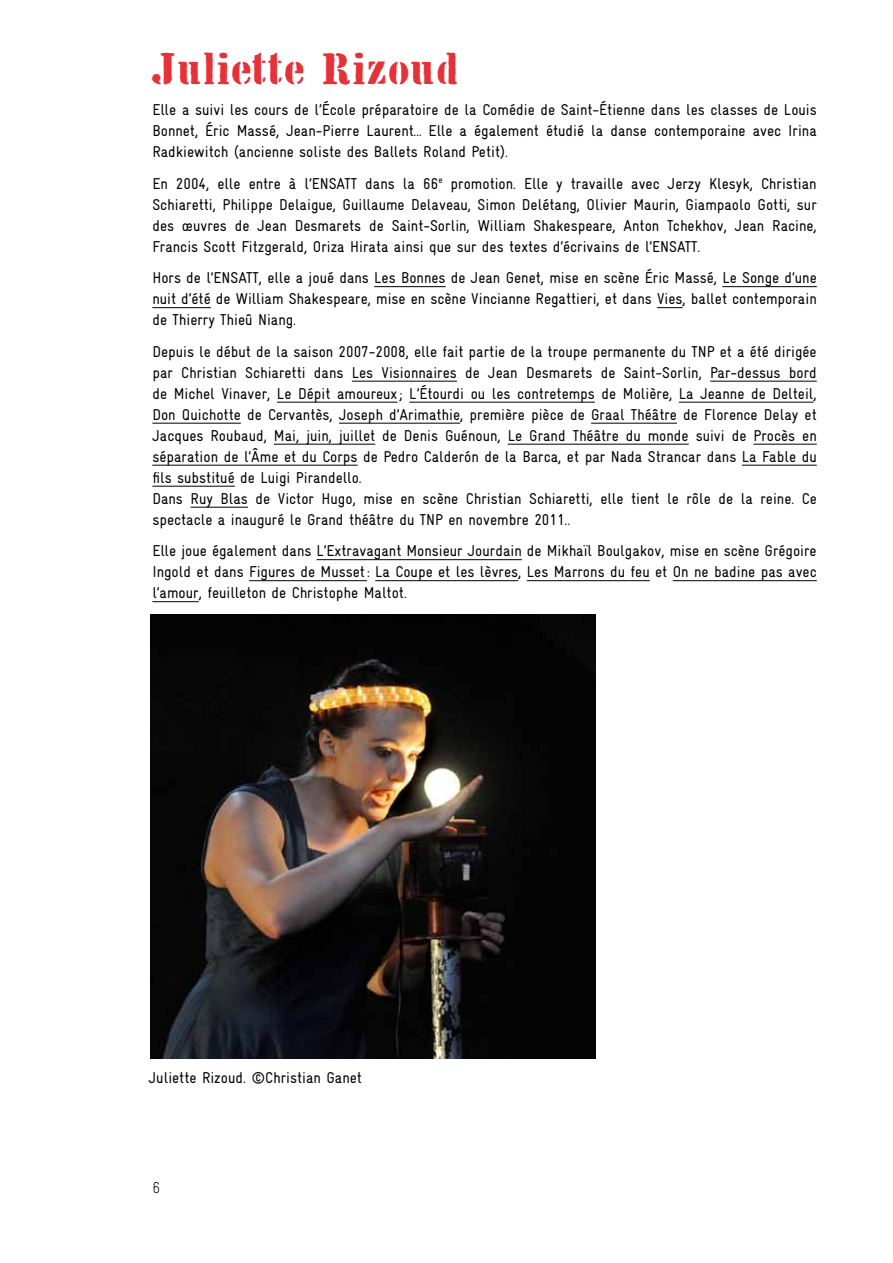
<style>
.page{position:relative;width:893px;height:1263px;background:#fff}
.page>*{position:absolute;margin:0;border:0;box-sizing:border-box;transform-origin:0 0}
.t1{font:45px "Chaillot";letter-spacing:.01em;color:#e53138}
.t2{font:15.75px/21px "Gravur Condensed";color:#000;text-align:justify}
.t3{font:300 15.75px "Gravur Condensed";color:#000}
</style>
<div class="page">
<hr style="left:374px;top:286px;width:72px;height:1px;background:#000">
<hr style="left:722px;top:286px;width:95px;height:1px;background:#000">
<hr style="left:152px;top:307px;width:59px;height:1px;background:#000">
<svg style="left:657px;top:307px;width:26px;height:1px"></svg>
<hr style="left:352px;top:381px;width:105px;height:1px;background:#000">
<hr style="left:710px;top:381px;width:107px;height:1px;background:#000">
<hr style="left:277px;top:402px;width:120px;height:1px;background:#000">
<hr style="left:409px;top:402px;width:186px;height:1px;background:#000">
<hr style="left:679px;top:402px;width:134px;height:1px;background:#000">
<hr style="left:152px;top:423px;width:89px;height:1px;background:#000">
<hr style="left:339px;top:423px;width:121px;height:1px;background:#000">
<hr style="left:591px;top:423px;width:86px;height:1px;background:#000">
<hr style="left:274px;top:444px;width:101px;height:1px;background:#000">
<hr style="left:508px;top:444px;width:181px;height:1px;background:#000">
<hr style="left:753px;top:444px;width:64px;height:1px;background:#000">
<hr style="left:152px;top:465px;width:206px;height:1px;background:#000">
<hr style="left:742px;top:465px;width:75px;height:1px;background:#000">
<hr style="left:152px;top:486px;width:83px;height:1px;background:#000">
<hr style="left:191px;top:507px;width:57px;height:1px;background:#000">
<hr style="left:317px;top:559px;width:205px;height:1px;background:#000">
<hr style="left:249px;top:580px;width:118px;height:1px;background:#000">
<hr style="left:375px;top:580px;width:143px;height:1px;background:#000">
<hr style="left:527px;top:580px;width:123px;height:1px;background:#000">
<hr style="left:673px;top:580px;width:144px;height:1px;background:#000">
<hr style="left:152px;top:601px;width:47px;height:1px;background:#000">
<img style="left:151px;top:614px;width:444px;height:445px">
<h1 class="t1" style="left:152px;top:42px;width:308px">Juliette Rizoud</h1>
<p class="t2" style="left:152px;top:99px;width:666px">Elle a suivi les cours de l’École préparatoire de la Comédie de Saint-Étienne dans les classes de Louis Bonnet, Éric Massé, Jean-Pierre Laurent… Elle a également étudié la danse contemporaine avec Irina Radkiewitch (ancienne soliste des Ballets Roland Petit).</p>
<p class="t2" style="left:152px;top:173px;width:666px">En 2004, elle entre à l’ENSATT dans la 66<sup>e</sup> promotion. Elle y travaille avec Jerzy Klesyk, Christian Schiaretti, Philippe Delaigue, Guillaume Delaveau, Simon Delétang, Olivier Maurin, Giampaolo Gotti, sur des œuvres de Jean Desmarets de Saint-Sorlin, William Shakespeare, Anton Tchekhov, Jean Racine, Francis Scott Fitzgerald, Oriza Hirata ainsi que sur des textes d’écrivains de l’ENSATT.</p>
<p class="t2" style="left:152px;top:267px;width:666px">Hors de l’ENSATT, elle a joué dans Les Bonnes de Jean Genet, mise en scène Éric Massé, Le Songe d’une nuit d’été de William Shakespeare, mise en scène Vincianne Regattieri, et dans Vies, ballet contemporain de Thierry Thieû Niang.</p>
<p class="t2" style="left:152px;top:341px;width:666px;text-align:left">Depuis le début de la saison 2007-2008, elle fait partie de la troupe permanente du TNP et a été dirigée par Christian Schiaretti dans Les Visionnaires de Jean Desmarets de Saint-Sorlin, Par-dessus bord de Michel Vinaver, Le Dépit amoureux ; L’Étourdi ou les contretemps de Molière, La Jeanne de Delteil, Don Quichotte de Cervantès, Joseph d’Arimathie, première pièce de Graal Théâtre de Florence Delay et Jacques Roubaud, Mai, juin, juillet de Denis Guénoun, Le Grand Théâtre du monde suivi de Procès en séparation de l’Âme et du Corps de Pedro Calderón de la Barca, et par Nada Strancar dans La Fable du fils substitué de Luigi Pirandello.<br>Dans Ruy Blas de Victor Hugo, mise en scène Christian Schiaretti, elle tient le rôle de la reine. Ce spectacle a inauguré le Grand théâtre du TNP en novembre 2011..</p>
<p class="t2" style="left:152px;top:540px;width:666px">Elle joue également dans L’Extravagant Monsieur Jourdain de Mikhaïl Boulgakov, mise en scène Grégoire Ingold et dans Figures de Musset: La Coupe et les lèvres, Les Marrons du feu et On ne badine pas avec l’amour, feuilleton de Christophe Maltot.</p>
<p class="t2" style="left:149px;top:1066px;width:215px">Juliette Rizoud. ©Christian Ganet</p>
<p class="t3" style="left:152px;top:1178px;width:9px">6</p>
</div>
